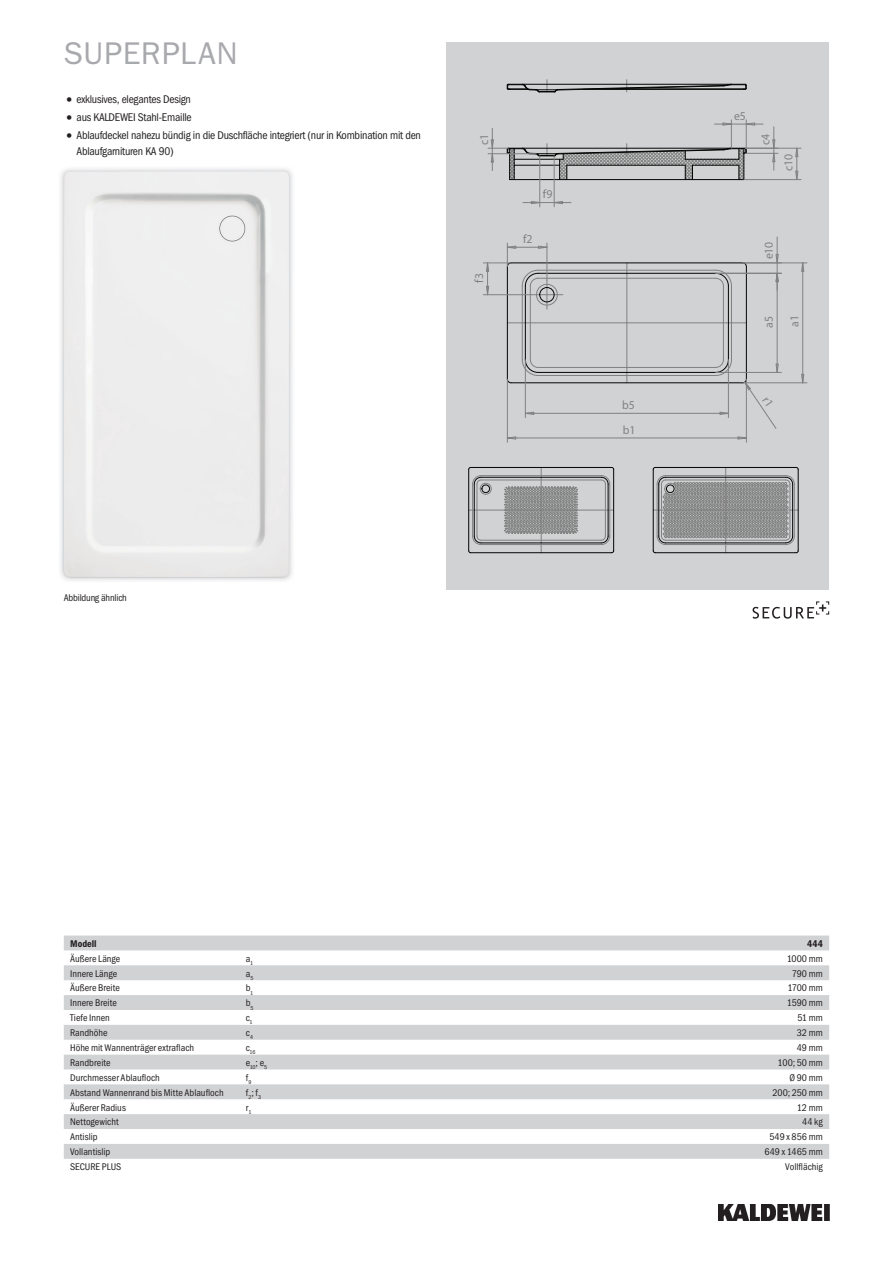
<style>
.page{position:relative;width:893px;height:1263px;background:#fff}
.page>*{position:absolute;margin:0;border:0;box-sizing:border-box;transform-origin:0 0}
.t1{font:31.5px "Franklin Gothic ITC";letter-spacing:.015em;color:#a8a9ad}
.t2{font:12px/25.7px "Myriad Pro";color:#808180}
.t3{font:11.25px/15.8px "Franklin Gothic Cond ITC";letter-spacing:-.02em;color:#231f20}
.t4{font:9.75px "Franklin Gothic Cond ITC";color:#231f20}
.t5{font:9.75px "Franklin Gothic Cond ITC";letter-spacing:-.02em;color:#231f20}
.t6{font:600 9.75px "Franklin Gothic Cond ITC";color:#231f20}
.t7{font:5.7px "Franklin Gothic Cond ITC";color:#231f20}
.s1{font-size:15.75px}
</style>
<div class="page">
<img style="left:719px;top:1204px;width:110px;height:16px">
<div style="left:446px;top:43px;width:383px;height:547px;background:#d1d2d4"></div>
<svg style="left:507px;top:80px;width:240px;height:13px"></svg>
<svg style="left:468px;top:467px;width:146px;height:86px"></svg>
<svg style="left:653px;top:467px;width:146px;height:86px"></svg>
<svg style="left:488px;top:120px;width:313px;height:87px"></svg>
<img style="left:60px;top:168px;width:233px;height:413px">
<img style="left:63px;top:171px;width:227px;height:407px">
<svg style="left:64px;top:935px;width:765px;height:224px;fill:#d3d4d6"></svg>
<svg style="left:753px;top:601px;width:76px;height:18px"></svg>
<svg style="left:483px;top:237px;width:324px;height:205px"></svg>
<h1 class="t1" style="left:64px;top:34px;width:176px">SUPERPLAN</h1>
<p class="t3" style="left:64px;top:92px;width:129px"><span class="s1">•</span> exklusives, elegantes Design</p>
<p class="t3" style="left:64px;top:110px;width:129px"><span class="s1">•</span> aus KALDEWEI Stahl-Emaille</p>
<p class="t3" style="left:77px;top:127px;width:346px;text-indent:-13px"><span class="s1">•</span> Ablaufdeckel nahezu bündig in die Duschfläche integriert (nur in Kombination mit den<br>Ablaufgarnituren KA 90)</p>
<p class="t2" style="left:471px;top:145px;width:13px;rotate:-90deg">c1</p>
<p class="t2" style="left:466px;top:283px;width:11px;rotate:-90deg">f3</p>
<p class="t2" style="left:543px;top:181px;width:11px">f9</p>
<p class="t2" style="left:523px;top:226px;width:11px">f2</p>
<p class="t5" style="left:64px;top:592px;width:65px">Abbildung ähnlich</p>
<p class="t2" style="left:622px;top:392px;width:14px">b5</p>
<p class="t2" style="left:623px;top:417px;width:14px">b1</p>
<p class="t2" style="left:734px;top:103px;width:13px">e5</p>
<p class="t2" style="left:752px;top:145px;width:13px;rotate:-90deg">c4</p>
<p class="t2" style="left:775px;top:171px;width:19px;rotate:-90deg">c10</p>
<p class="t2" style="left:756px;top:259px;width:20px;rotate:-90deg">e10</p>
<p class="t2" style="left:756px;top:328px;width:14px;rotate:-90deg">a5 a1</p>
<p class="t6" style="left:70px;top:938px;width:28px">Modell</p>
<p class="t6" style="left:807px;top:938px;width:17px">444</p>
<p class="t4" style="left:70px;top:953px;width:52px">Äußere Länge</p>
<p class="t4" style="left:246px;top:953px;width:9px">a<sub>1</sub></p>
<p class="t4" style="left:787px;top:953px;width:38px">1000 mm</p>
<p class="t4" style="left:70px;top:967px;width:49px">Innere Länge</p>
<p class="t4" style="left:246px;top:967px;width:9px">a<sub>5</sub></p>
<p class="t4" style="left:792px;top:967px;width:33px">790 mm</p>
<p class="t4" style="left:70px;top:982px;width:51px">Äußere Breite</p>
<p class="t4" style="left:246px;top:982px;width:9px">b<sub>1</sub></p>
<p class="t4" style="left:787px;top:982px;width:37px">1700 mm</p>
<p class="t4" style="left:70px;top:997px;width:48px">Innere Breite</p>
<p class="t4" style="left:246px;top:997px;width:9px">b<sub>5</sub></p>
<p class="t4" style="left:787px;top:997px;width:38px">1590 mm</p>
<p class="t4" style="left:70px;top:1012px;width:41px">Tiefe Innen</p>
<p class="t4" style="left:246px;top:1012px;width:8px">c<sub>1</sub></p>
<p class="t4" style="left:797px;top:1012px;width:27px">51 mm</p>
<p class="t4" style="left:70px;top:1027px;width:39px">Randhöhe</p>
<p class="t4" style="left:246px;top:1027px;width:9px">c<sub>4</sub></p>
<p class="t4" style="left:797px;top:1027px;width:27px">32 mm</p>
<p class="t4" style="left:70px;top:1042px;width:126px">Höhe mit Wannenträger extraflach</p>
<p class="t7" style="left:246px;top:1049px;width:11px"><sup>c</sup>16</p>
<p class="t4" style="left:797px;top:1042px;width:27px">49 mm</p>
<p class="t4" style="left:70px;top:1057px;width:42px">Randbreite</p>
<p class="t4" style="left:246px;top:1057px;width:23px">e<sub>10</sub>; e<sub>5</sub></p>
<p class="t4" style="left:778px;top:1057px;width:47px">100; 50 mm</p>
<p class="t4" style="left:70px;top:1072px;width:91px">Durchmesser Ablaufloch</p>
<p class="t4" style="left:246px;top:1072px;width:7px">f<sub>9</sub></p>
<p class="t4" style="left:789px;top:1072px;width:35px">Ø 90 mm</p>
<p class="t4" style="left:70px;top:1087px;width:155px">Abstand Wannenrand bis Mitte Ablaufloch</p>
<p class="t4" style="left:246px;top:1087px;width:17px">f<sub>2</sub>; f<sub>3</sub></p>
<p class="t4" style="left:772px;top:1087px;width:52px">200; 250 mm</p>
<p class="t4" style="left:70px;top:1101px;width:57px">Äußerer Radius</p>
<p class="t4" style="left:246px;top:1101px;width:7px">r<sub>1</sub></p>
<p class="t4" style="left:797px;top:1101px;width:27px">12 mm</p>
<p class="t4" style="left:70px;top:1116px;width:50px">Nettogewicht</p>
<p class="t4" style="left:802px;top:1116px;width:22px">44 kg</p>
<p class="t4" style="left:70px;top:1131px;width:29px">Antislip</p>
<p class="t4" style="left:769px;top:1131px;width:55px">549 x 856 mm</p>
<p class="t4" style="left:70px;top:1146px;width:42px">Vollantislip</p>
<p class="t4" style="left:765px;top:1146px;width:60px">649 x 1465 mm</p>
<p class="t4" style="left:70px;top:1161px;width:53px">SECURE PLUS</p>
<p class="t4" style="left:785px;top:1161px;width:39px">Vollflächig</p>
</div>
